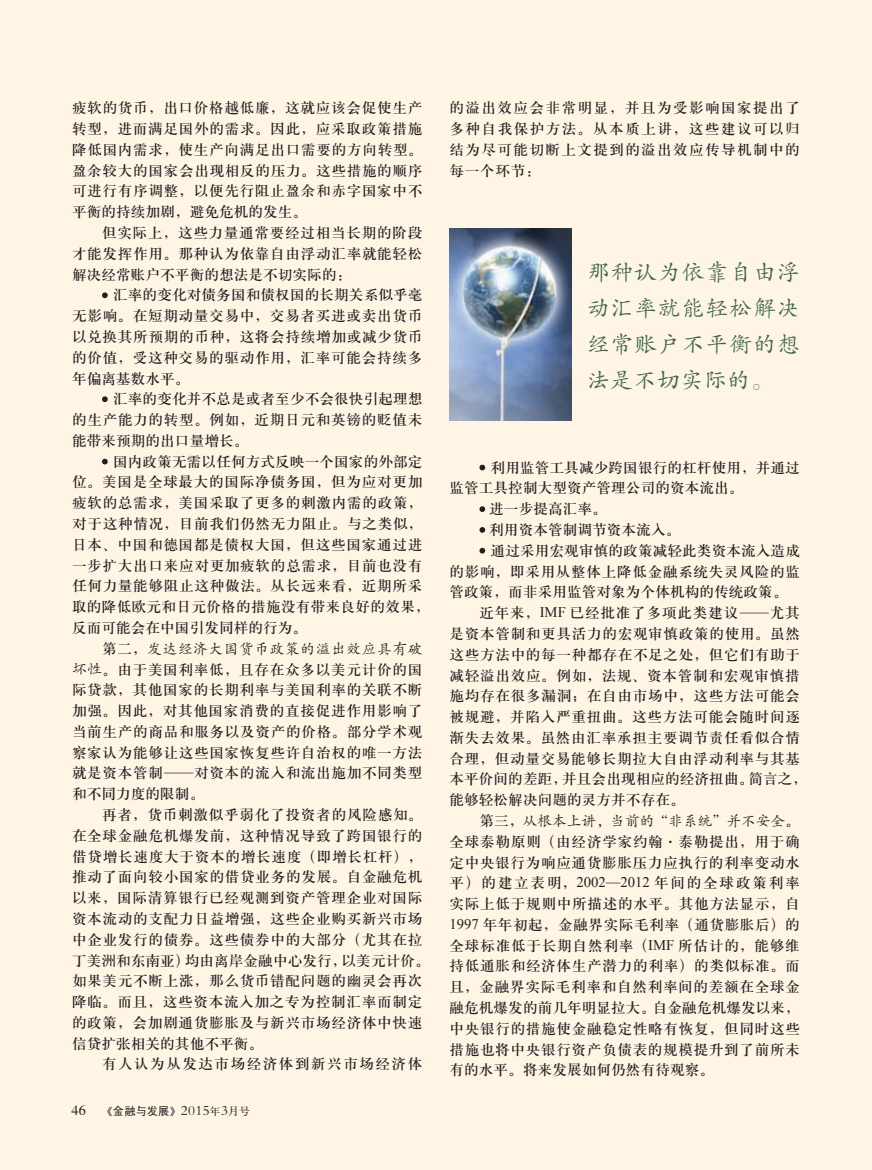
<style>
.page{position:relative;width:872px;height:1170px;background:#fff}
.page>*{position:absolute;margin:0;border:0;box-sizing:border-box;transform-origin:0 0}
.t1{font:22.5px/36px "FZKTJW GB1 0";letter-spacing:.055em;color:#3f654b;text-align:justify}
.t2{font:14.7px/20.7px "H Ya 3 gj";letter-spacing:.04em;color:#231f20;text-align:justify}
.t3{font:14.7px "H Ya 3 gj";color:#231f20}
.t4{font:14.7px "FZKTJW GB1 0";color:#231f20}
.t5{font:14.7px "FZKTJW GB1 0";letter-spacing:.04em;color:#231f20}
.t6{font:14.7px "H Ya 3 gj";letter-spacing:.095em;color:#231f20}
.t7{font:11.55px "Sim Hei";color:#231f20}
.s1{font-family:"H Ya 3 gj"}
.s2{font-family:"FZKTJW GB1 0"}
.s3{font-family:"Times";font-size:14.55px}
.s4{font-family:"FZHTJW GB1 0";font-size:10.05px}
.s5{font-family:"FZBSJW GB1 0";font-size:14.25px}
.s6{font-family:"FZS3 JW GB1 0";font-size:10.2px}
.s7{font-family:"FZS3 JW GB1 0";font-size:10.65px}
.s8{font-family:"Times New Roman"}
</style>
<div class="page">
<div style="left:0;top:0;width:872px;height:1169px;background:#fef5e5"></div>
<svg style="left:102px;top:292px;width:6px;height:6px"></svg>
<svg style="left:102px;top:396px;width:6px;height:6px"></svg>
<svg style="left:102px;top:458px;width:6px;height:6px"></svg>
<svg style="left:479px;top:464px;width:6px;height:6px"></svg>
<svg style="left:479px;top:506px;width:6px;height:6px"></svg>
<svg style="left:479px;top:527px;width:6px;height:5px"></svg>
<svg style="left:479px;top:548px;width:6px;height:5px"></svg>
<img style="left:449px;top:228px;width:122px;height:192px">
<p class="t2" style="left:72px;top:97px;width:352px">疲软的货币，出口价格越低廉，这就应该会促使生产转型，进而满足国外的需求。因此，应采取政策措施降低国内需求，使生产向满足出口需要的方向转型。盈余较大的国家会出现相反的压力。这些措施的顺序可进行有序调整，以便先行阻止盈余和赤字国家中不平衡的持续加剧，避免危机的发生。</p>
<p class="t2" style="left:72px;top:222px;width:352px;text-indent:30px">但实际上，这些力量通常要经过相当长期的阶段才能发挥作用。那种认为依靠自由浮动汇率就能轻松解决经常账户不平衡的想法是不切实际的：</p>
<p class="t2" style="left:72px;top:284px;width:352px;text-indent:41px">汇率的变化对债务国和债权国的长期关系似乎毫无影响。在短期动量交易中，交易者买进或卖出货币以兑换其所预期的币种，这将会持续增加或减少货币的价值，受这种交易的驱动作用，汇率可能会持续多年偏离基数水平。</p>
<p class="t2" style="left:72px;top:388px;width:352px;text-indent:41px">汇率的变化并不总是或者至少不会很快引起理想的生产能力的转型。例如，近期日元和英镑的贬值未能带来预期的出口量增长。</p>
<p class="t2" style="left:72px;top:451px;width:359px;text-align:left;text-indent:41px">国内政策无需以任何方式反映一个国家的外部定位。美国是全球最大的国际净债务国，但为应对更加疲软的总需求，美国采取了更多的刺激内需的政策，对于这种情况，目前我们仍然无力阻止。与之类似，日本、中国和德国都是债权大国，但这些国家通过进一步扩大出口来应对更加疲软的总需求，目前也没有任何力量能够阻止这种做法。从长远来看，近期所采取的降低欧元和日元价格的措施没有带来良好的效果，反而可能会在中国引发同样的行为。</p>
<p class="t5" style="left:102px;top:641px;width:322px"><span class="s1">第二，</span>发达经济大国货币政策的溢出效应具有破</p>
<p class="t2" style="left:72px;top:658px;width:352px"><span class="s2">坏性</span>。由于美国利率低，且存在众多以美元计价的国际贷款，其他国家的长期利率与美国利率的关联不断加强。因此，对其他国家消费的直接促进作用影响了当前生产的商品和服务以及资产的价格。部分学术观察家认为能够让这些国家恢复些许自治权的唯一方法就是资本管制<span class="s2">—</span>对资本的流入和流出施加不同类型和不同力度的限制。</p>
<p class="t2" style="left:72px;top:804px;width:359px;text-align:left;text-indent:30px">再者，货币刺激似乎弱化了投资者的风险感知。在全球金融危机爆发前，这种情况导致了跨国银行的借贷增长速度大于资本的增长速度（即增长杠杆），推动了面向较小国家的借贷业务的发展。自金融危机以来，国际清算银行已经观测到资产管理企业对国际资本流动的支配力日益增强，这些企业购买新兴市场中企业发行的债券。这些债券中的大部分（尤其在拉丁美洲和东南亚）均由离岸金融中心发行，以美元计价。如果美元不断上涨，那么货币错配问题的幽灵会再次降临。而且，这些资本流入加之专为控制汇率而制定的政策，会加剧通货膨胀及与新兴市场经济体中快速信贷扩张相关的其他不平衡。</p>
<p class="t6" style="left:102px;top:1056px;width:322px">有人认为从发达市场经济体到新兴市场经济体</p>
<p class="t7" style="left:72px;top:1105px;width:180px"><span class="s3">46</span> <span class="s4">《</span>金融与发展<span class="s4">》</span> <span class="s5">2015</span><span class="s6">年</span><span class="s5">3</span><span class="s7">月号</span></p>
<p class="t2" style="left:449px;top:97px;width:352px">的溢出效应会非常明显，并且为受影响国家提出了多种自我保护方法。从本质上讲，这些建议可以归结为尽可能切断上文提到的溢出效应传导机制中的每一个环节：</p>
<h1 class="t1" style="left:587px;top:255px;width:214px">那种认为依靠自由浮动汇率就能轻松解决经常账户不平衡的想法是不切实际的。</h1>
<p class="t3" style="left:490px;top:460px;width:311px">利用监管工具减少跨国银行的杠杆使用，并通过</p>
<p class="t3" style="left:449px;top:480px;width:296px">监管工具控制大型资产管理公司的资本流出。</p>
<p class="t3" style="left:489px;top:501px;width:119px">进一步提高汇率。</p>
<p class="t3" style="left:489px;top:522px;width:193px">利用资本管制调节资本流入。</p>
<p class="t3" style="left:490px;top:543px;width:311px">通过采用宏观审慎的政策减轻此类资本流入造成</p>
<p class="t2" style="left:449px;top:560px;width:352px">的影响，即采用从整体上降低金融系统失灵风险的监</p>
<p class="t3" style="left:449px;top:584px;width:340px">管政策，而非采用监管对象为个体机构的传统政策。</p>
<p class="t2" style="left:479px;top:602px;width:322px">近年来，<span class="s8">IMF</span> 已经批准了多项此类建议<span class="s2">—</span>尤其</p>
<p class="t2" style="left:449px;top:623px;width:352px">是资本管制和更具活力的宏观审慎政策的使用。虽然</p>
<p class="t2" style="left:449px;top:644px;width:352px">这些方法中的每一种都存在不足之处，但它们有助于</p>
<p class="t2" style="left:449px;top:664px;width:352px">减轻溢出效应。例如，法规、资本管制和宏观审慎措</p>
<p class="t2" style="left:449px;top:685px;width:352px">施均存在很多漏洞；在自由市场中，这些方法可能会</p>
<p class="t2" style="left:449px;top:706px;width:352px">被规避，并陷入严重扭曲。这些方法可能会随时间逐</p>
<p class="t2" style="left:449px;top:727px;width:352px">渐失去效果。虽然由汇率承担主要调节责任看似合情</p>
<p class="t2" style="left:449px;top:747px;width:352px">合理，但动量交易能够长期拉大自由浮动利率与其基</p>
<p class="t3" style="left:449px;top:771px;width:359px">本平价间的差距，并且会出现相应的经济扭曲。简言之，</p>
<p class="t3" style="left:449px;top:792px;width:237px">能够轻松解决问题的灵方并不存在。</p>
<p class="t4" style="left:479px;top:813px;width:322px"><span class="s1">第三，</span>从根本上讲，当前的“非系统”并不安全<span class="s1">。</span></p>
<p class="t2" style="left:449px;top:831px;width:352px">全球泰勒原则（由经济学家约翰<span class="s2">·</span>泰勒提出，用于确定中央银行为响应通货膨胀压力应执行的利率变动水平）的建立表明，<span class="s8">2002</span><span class="s2">—</span><span class="s8">2012</span> 年间的全球政策利率实际上低于规则中所描述的水平。其他方法显示，自<span class="s8">1997</span> 年年初起，金融界实际毛利率（通货膨胀后）的全球标准低于长期自然利率（<span class="s8">IMF</span> 所估计的，能够维持低通胀和经济体生产潜力的利率）的类似标准。而且，金融界实际毛利率和自然利率间的差额在全球金融危机爆发的前几年明显拉大。自金融危机爆发以来，中央银行的措施使金融稳定性略有恢复，但同时这些措施也将中央银行资产负债表的规模提升到了前所未有的水平。将来发展如何仍然有待观察。</p>
</div>
